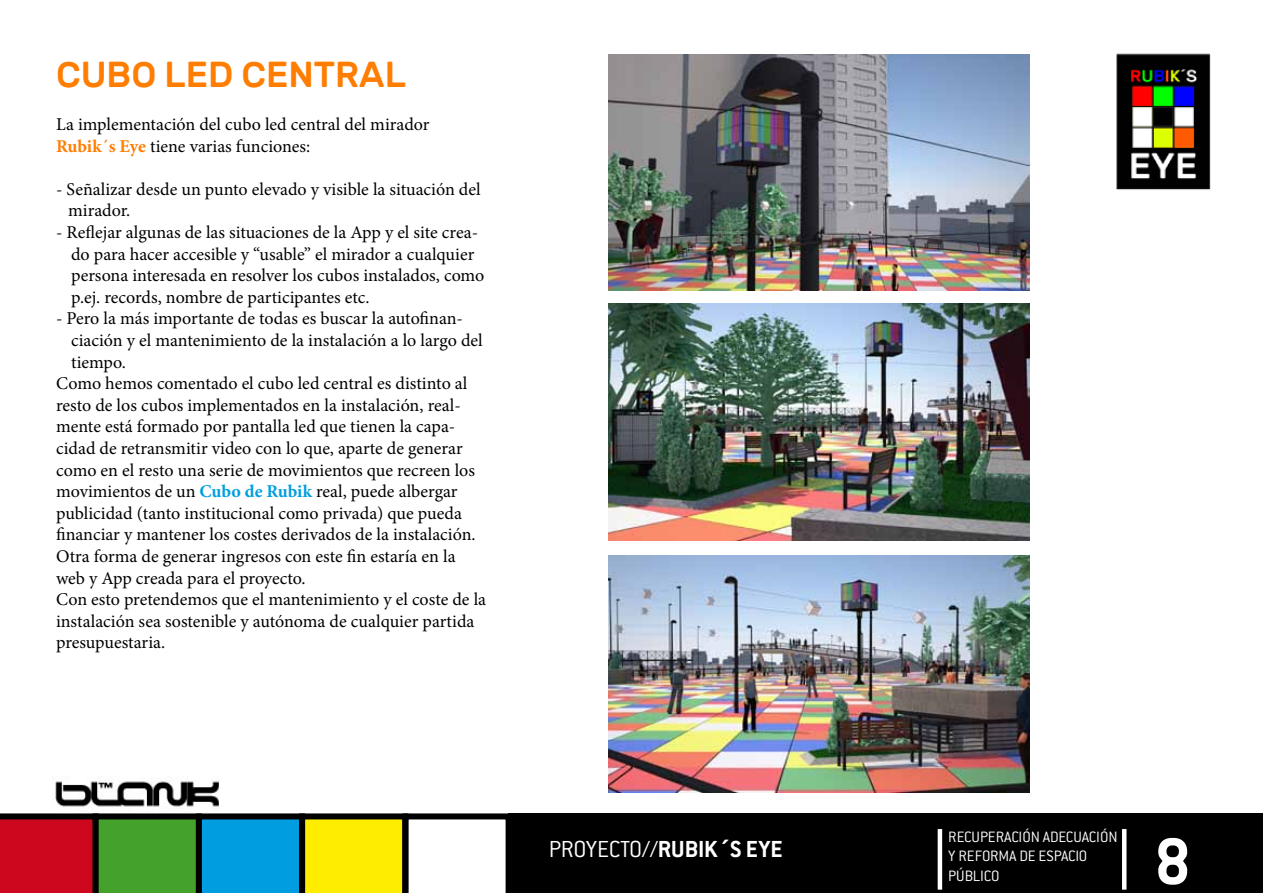
<style>
.page{position:relative;width:1263px;height:893px;background:#fff}
.page>*{position:absolute;margin:0;border:0;box-sizing:border-box;transform-origin:0 0}
.t1{font:700 72px "Conduit ITC";color:#fff}
.t2{font:500 36px "Rubik";color:#ff7d00}
.t3{font:300 25.5px "Conduit ITC";letter-spacing:-.015em;color:#fff}
.t4{font:18px/21.6px "Minion Pro";color:#000}
.t5{font:300 16.5px/19.8px "Conduit ITC";letter-spacing:-.01em;color:#fff}
.s1{font-weight:700;color:#ff7d00}
.s2{font-weight:700;color:#009ee0}
.s3{font-weight:700}
</style>
<div class="page">
<svg style="left:0;top:813px;width:509px;height:80px"></svg>
<div style="left:509px;top:813px;width:754px;height:80px;background:#000"></div>
<img style="left:43px;top:781px;width:187px;height:48px">
<hr style="left:1122px;top:829px;width:4px;height:61px;background:#fff">
<hr style="left:938px;top:829px;width:4px;height:61px;background:#fff">
<img style="left:1116px;top:53px;width:95px;height:137px">
<img style="left:608px;top:54px;width:421px;height:237px">
<img style="left:608px;top:304px;width:421px;height:236px">
<img style="left:608px;top:556px;width:421px;height:236px">
<h2 class="t2" style="left:56px;top:54px;width:351px">CUBO LED CENTRAL</h2>
<p class="t4" style="left:56px;top:114px;width:375px">La implementación del cubo led central del mirador<br><span class="s1">Rubik´s Eye</span> tiene varias funciones:</p>
<p class="t4" style="left:68px;top:178px;width:414px;text-indent:-12px">- Señalizar desde un punto elevado y visible la situación del mirador.</p>
<p class="t4" style="left:71px;top:222px;width:415px;text-indent:-15px">- Reflejar algunas de las situaciones de la App y el site crea&shy;do para hacer accesible y “usable” el mirador a cualquier persona interesada en resolver los cubos instalados, como p.ej. records, nombre de participantes etc.</p>
<p class="t4" style="left:56px;top:308px;width:408px">- Pero la más importante de todas es buscar la autofinan-</p>
<p class="t4" style="left:71px;top:330px;width:413px">ciación y el mantenimiento de la instalación a lo largo del</p>
<p class="t4" style="left:71px;top:351px;width:56px">tiempo.</p>
<p class="t4" style="left:56px;top:373px;width:413px">Como hemos comentado el cubo led central es distinto al</p>
<p class="t4" style="left:56px;top:394px;width:406px">resto de los cubos implementados en la instalación, real-</p>
<p class="t4" style="left:56px;top:416px;width:401px">mente está formado por pantalla led que tienen la capa-</p>
<p class="t4" style="left:56px;top:438px;width:408px">cidad de retransmitir video con lo que, aparte de generar</p>
<p class="t4" style="left:56px;top:459px;width:420px">como en el resto una serie de movimientos que recreen los</p>
<p class="t4" style="left:56px;top:481px;width:403px">movimientos de un <span class="s2">Cubo de Rubik</span> real, puede albergar</p>
<p class="t4" style="left:56px;top:502px;width:407px">publicidad (tanto institucional como privada) que pueda</p>
<p class="t4" style="left:56px;top:524px;width:421px">financiar y mantener los costes derivados de la instalación.</p>
<p class="t4" style="left:56px;top:546px;width:401px">Otra forma de generar ingresos con este fin estaría en la</p>
<p class="t4" style="left:56px;top:567px;width:251px">web y App creada para el proyecto.</p>
<p class="t4" style="left:56px;top:589px;width:432px">Con esto pretendemos que el mantenimiento y el coste de la</p>
<p class="t4" style="left:56px;top:610px;width:420px">instalación sea sostenible y autónoma de cualquier partida</p>
<p class="t4" style="left:56px;top:632px;width:111px">presupuestaria.</p>
<h3 class="t3" style="left:549px;top:835px;width:235px">PROYECTO//<span class="s3">RUBIK´S EYE</span></h3>
<p class="t5" style="left:948px;top:827px;width:171px">RECUPERACIÓN ADECUACIÓN<br>Y REFORMA DE ESPACIO<br>PÚBLICO</p>
<h1 class="t1" style="left:1154px;top:819px;width:38px">8</h1>
</div>
